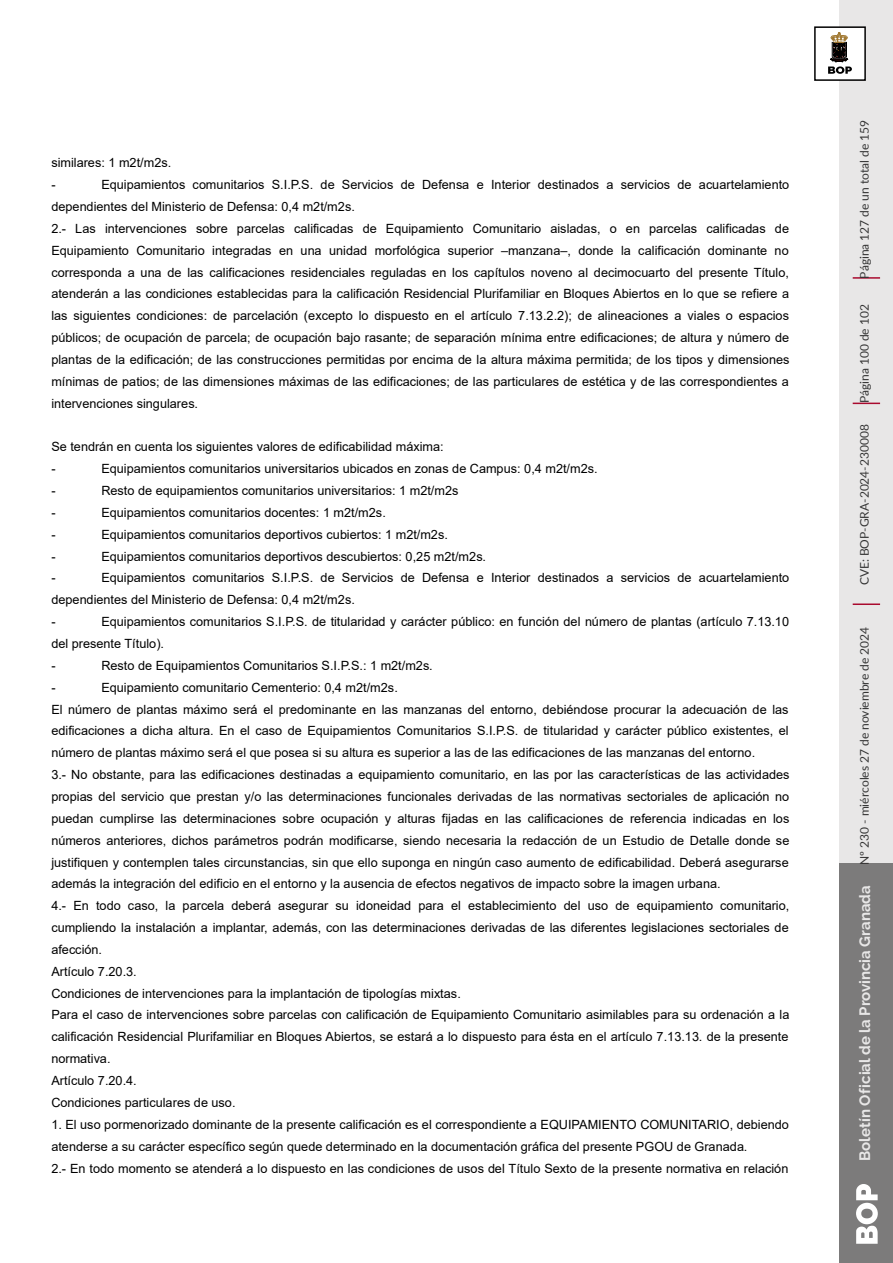
<style>
.page{position:relative;width:893px;height:1263px;background:#fff}
.page>*{position:absolute;margin:0;border:0;box-sizing:border-box;transform-origin:0 0}
.t1{font:700 15px "Raleway";color:#e8e7e7}
.t2{font:12.75px/21.9px "Arial";letter-spacing:.005em;color:#000}
.t3{font:12px "Lato";color:#333}
</style>
<div class="page">
<div style="left:839px;top:0;width:53px;height:1263px;background:#e8e7e7"></div>
<div style="left:839px;top:863px;width:53px;height:400px;background:#7c7b7b"></div>
<svg style="left:856px;top:1184px;width:21px;height:60px"></svg>
<div style="left:814px;top:27px;width:51px;height:53px;background:#fff"></div>
<div style="left:814px;top:26px;width:51px;height:55px;border:2px solid #000"></div>
<svg style="left:827px;top:28px;width:24px;height:46px"></svg>
<svg style="left:852px;top:403px;width:28px;height:1px"></svg>
<hr style="left:852px;top:277px;width:28px;height:2px;background:#a90a2e">
<svg style="left:852px;top:604px;width:28px;height:1px"></svg>
<p class="t2" style="left:51px;top:153px;width:121px">similares: 1 m2t/m2s. -</p>
<p class="t2" style="left:51px;top:175px;width:739px;text-indent:50px">Equipamientos comunitarios S.I.P.S. de Servicios de Defensa e Interior destinados a servicios de acuartelamiento dependientes del Ministerio de Defensa: 0,4 m2t/m2s.<br>2.- Las intervenciones sobre parcelas calificadas de Equipamiento Comunitario aisladas, o en parcelas calificadas de Equipamiento Comunitario integradas en una unidad morfológica superior –manzana–, donde la calificación dominante no corresponda a una de las calificaciones residenciales reguladas en los capítulos noveno al decimocuarto del presente Título, atenderán a las condiciones establecidas para la calificación Residencial Plurifamiliar en Bloques Abiertos en lo que se refiere a las siguientes condiciones: de parcelación (excepto lo dispuesto en el artículo 7.13.2.2); de alineaciones a viales o espacios públicos; de ocupación de parcela; de ocupación bajo rasante; de separación mínima entre edificaciones; de altura y número de plantas de la edificación; de las construcciones permitidas por encima de la altura máxima permitida; de los tipos y dimensiones mínimas de patios; de las dimensiones máximas de las edificaciones; de las particulares de estética y de las correspondientes a intervenciones singulares.</p>
<p class="t2" style="left:51px;top:437px;width:394px">Se tendrán en cuenta los siguientes valores de edificabilidad máxima: -</p>
<p class="t2" style="left:101px;top:459px;width:498px">Equipamientos comunitarios universitarios ubicados en zonas de Campus: 0,4 m2t/m2s.</p>
<p class="t2" style="left:51px;top:481px;width:6px">-</p>
<p class="t2" style="left:101px;top:481px;width:358px">Resto de equipamientos comunitarios universitarios: 1 m2t/m2s</p>
<p class="t2" style="left:51px;top:503px;width:6px">-</p>
<p class="t2" style="left:101px;top:503px;width:286px">Equipamientos comunitarios docentes: 1 m2t/m2s.</p>
<p class="t2" style="left:51px;top:525px;width:6px">-</p>
<p class="t2" style="left:101px;top:525px;width:348px">Equipamientos comunitarios deportivos cubiertos: 1 m2t/m2s.</p>
<p class="t2" style="left:51px;top:546px;width:6px">-</p>
<p class="t2" style="left:101px;top:546px;width:386px">Equipamientos comunitarios deportivos descubiertos: 0,25 m2t/m2s.</p>
<p class="t2" style="left:51px;top:568px;width:6px">-</p>
<p class="t2" style="left:51px;top:568px;width:739px;text-indent:50px">Equipamientos comunitarios S.I.P.S. de Servicios de Defensa e Interior destinados a servicios de acuartelamiento dependientes del Ministerio de Defensa: 0,4 m2t/m2s.<br>-</p>
<p class="t2" style="left:51px;top:612px;width:739px;text-indent:50px">Equipamientos comunitarios S.I.P.S. de titularidad y carácter público: en función del número de plantas (artículo 7.13.10 del presente Título).<br>-</p>
<p class="t2" style="left:101px;top:656px;width:333px">Resto de Equipamientos Comunitarios S.I.P.S.: 1 m2t/m2s.</p>
<p class="t2" style="left:51px;top:677px;width:739px;text-indent:50px">Equipamiento comunitario Cementerio: 0,4 m2t/m2s.<br>El número de plantas máximo será el predominante en las manzanas del entorno, debiéndose procurar la adecuación de las edificaciones a dicha altura. En el caso de Equipamientos Comunitarios S.I.P.S. de titularidad y carácter público existentes, el número de plantas máximo será el que posea si su altura es superior a las de las edificaciones de las manzanas del entorno.<br>3.- No obstante, para las edificaciones destinadas a equipamiento comunitario, en las por las características de las actividades propias del servicio que prestan y/o las determinaciones funcionales derivadas de las normativas sectoriales de aplicación no puedan cumplirse las determinaciones sobre ocupación y alturas fijadas en las calificaciones de referencia indicadas en los números anteriores, dichos parámetros podrán modificarse, siendo necesaria la redacción de un Estudio de Detalle donde se justifiquen y contemplen tales circunstancias, sin que ello suponga en ningún caso aumento de edificabilidad. Deberá asegurarse además la integración del edificio en el entorno y la ausencia de efectos negativos de impacto sobre la imagen urbana.<br>4.- En todo caso, la parcela deberá asegurar su idoneidad para el establecimiento del uso de equipamiento comunitario, cumpliendo la instalación a implantar, además, con las determinaciones derivadas de las diferentes legislaciones sectoriales de afección.<br>Artículo 7.20.3.<br>Condiciones de intervenciones para la implantación de tipologías mixtas.<br>Para el caso de intervenciones sobre parcelas con calificación de Equipamiento Comunitario asimilables para su ordenación a la calificación Residencial Plurifamiliar en Bloques Abiertos, se estará a lo dispuesto para ésta en el artículo 7.13.13. de la presente normativa.<br>Artículo 7.20.4.<br>Condiciones particulares de uso.</p>
<p class="t2" style="left:51px;top:1115px;width:739px">1. El uso pormenorizado dominante de la presente calificación es el correspondiente a EQUIPAMIENTO COMUNITARIO, debiendo atenderse a su carácter específico según quede determinado en la documentación gráfica del presente PGOU de Granada.<br>2.- En todo momento se atenderá a lo dispuesto en las condiciones de usos del Título Sexto de la presente normativa en relación</p>
<p class="t2" style="left:51px;top:677px;width:6px">-</p>
<p class="t3" style="left:859px;top:279px;width:160px;rotate:-90deg">Página 127 de un total de 159</p>
<p class="t3" style="left:859px;top:403px;width:100px;rotate:-90deg">Página 100 de 102</p>
<p class="t3" style="left:859px;top:585px;width:162px;rotate:-90deg">CVE: BOP-GRA-2024-230008</p>
<p class="t3" style="left:859px;top:865px;width:239px;rotate:-90deg">Nº 230 - miércoles 27 de noviembre de 2024</p>
<p class="t1" style="left:856px;top:1161px;width:277px;rotate:-90deg">Boletín Oficial de la Provincia Granada</p>
</div>
